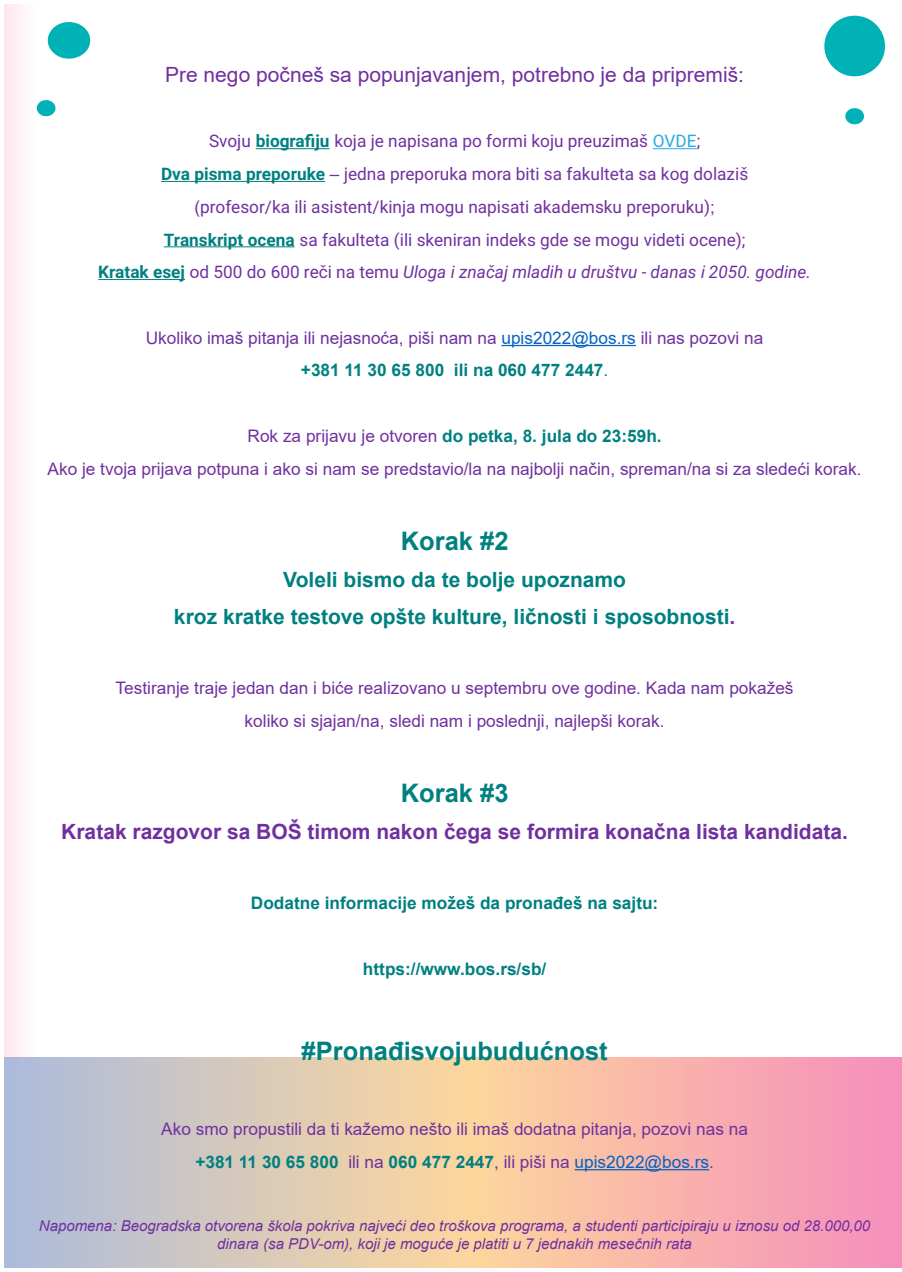
<style>
.page{position:relative;width:902px;height:1272px;background:#fff}
.page>*{position:absolute;margin:0;border:0;box-sizing:border-box;transform-origin:0 0}
.t1{font:700 25.5px "Arial";color:#008080}
.t2{font:700 21px/37.2px "Arial";color:#008080;text-align:center}
.t3{font:700 21px "Arial";color:#7030a0}
.t4{font:21px "Arial";color:#7030a0}
.t5{font:17.25px/32.7px "Arial";color:#7030a0;text-align:center}
.t6{font:17.25px/32.7px "Roboto";color:#7030a0;text-align:center}
.t7{font:700 17.25px "Arial";color:#008080}
.t8{font:italic 15px/18px "Arial";color:#7030a0;text-align:center}
.s1{font-weight:700;color:#008080}
.s2{color:#29abe2}
.s3{font-family:"Arial"}
.s4{font-style:italic}
.s5{font-family:"Arial";font-style:italic}
.s6{color:#0563c1}
.s7{color:#008080}
.s8{color:#7030a0}
</style>
<div class="page">
<svg style="left:4px;top:1058px;width:898px;height:210px;background:#e5bdb4"></svg>
<hr style="left:256px;top:148px;width:74px;height:1px;background:#008080">
<hr style="left:653px;top:148px;width:44px;height:1px;background:#29abe2">
<hr style="left:161px;top:181px;width:164px;height:1px;background:#008080">
<hr style="left:164px;top:246px;width:131px;height:1px;background:#008080">
<hr style="left:98px;top:279px;width:87px;height:1px;background:#008080">
<hr style="left:501px;top:345px;width:135px;height:1px;background:#0563c1">
<hr style="left:575px;top:1169px;width:134px;height:1px;background:#0563c1">
<div style="left:4px;top:5px;width:32px;height:1053px;background:#fff2f6"></div>
<svg style="left:824px;top:16px;width:61px;height:61px"></svg>
<svg style="left:47px;top:22px;width:43px;height:37px"></svg>
<svg style="left:34px;top:100px;width:22px;height:19px"></svg>
<svg style="left:845px;top:108px;width:19px;height:17px"></svg>
<p class="t4" style="left:165px;top:60px;width:580px">Pre nego počneš sa popunjavanjem, potrebno je da pripremiš:</p>
<p class="t6" style="left:98px;top:124px;width:714px">Svoju <span class="s1">biografiju</span> koja je napisana po formi koju preuzimaš <span class="s2">OVDE</span>;<br><span class="s1">Dva pisma preporuke</span> <span class="s3">– j</span>edna preporuka mora biti sa fakulteta sa kog dolaziš<br><span class="s3">(</span>profesor/ka ili asistent/kinja mogu napisati akademsku preporuku)<span class="s3">;<br></span><span class="s1">Transkript ocena</span> sa fakulteta (ili skeniran indeks gde se mogu videti ocene);<br><span class="s1">Kratak esej</span> <span class="s3">o</span>d 500 do 600 reči na temu <span class="s4">Uloga i značaj mladih u društvu - danas</span> <span class="s5">i</span> <span class="s4">2050. godine.</span></p>
<p class="t5" style="left:146px;top:321px;width:619px">Ukoliko imaš pitanja ili nejasnoća, piši nam na <span class="s6">upis2022@bos.rs</span> ili nas pozovi na <span class="s1">+381 11 30 65 800 ili na 060 477 2447</span><span class="s7">.</span></p>
<p class="t5" style="left:48px;top:419px;width:815px">Rok za prijavu je otvoren <span class="s1">do petka, 8. jula do 23:59h.<br></span>Ako je tvoja prijava potpuna i ako si nam se predstavio/la na najbolji način, spreman/na si za sledeći korak.</p>
<h1 class="t1" style="left:401px;top:523px;width:109px">Korak #2</h1>
<p class="t2" style="left:174px;top:561px;width:563px">Voleli bismo da te bolje upoznamo<br>kroz kratke testove opšte kulture, ličnosti i sposobnosti<span class="s8">.</span></p>
<p class="t5" style="left:116px;top:672px;width:679px">Testiranje traje jedan dan i biće realizovano u septembru ove godine. Kada nam pokažeš koliko si sjajan/na, sledi nam i poslednji, najlepši korak.</p>
<h1 class="t1" style="left:401px;top:775px;width:109px">Korak #3</h1>
<p class="t3" style="left:61px;top:817px;width:788px">Kratak razgovor sa BOŠ timom nakon čega se formira konačna lista kandidata.</p>
<p class="t7" style="left:251px;top:891px;width:409px">Dodatne informacije možeš da pronađeš na sajtu:</p>
<p class="t7" style="left:363px;top:956px;width:185px">https://www.bos.rs/sb/</p>
<h1 class="t1" style="left:302px;top:1033px;width:308px">#Pronađisvojubudućnost</h1>
<p class="t5" style="left:161px;top:1113px;width:588px">Ako smo propustili da ti kažemo nešto ili imaš dodatna pitanja, pozovi nas na <span class="s1">+381 11 30 65 800</span> ili na <span class="s1">060 477 2447</span>, ili piši na <span class="s6">upis2022@bos.rs</span>.</p>
<p class="t8" style="left:39px;top:1216px;width:833px">Napomena: Beogradska otvorena škola pokriva najveći deo troškova programa, a studenti participiraju u iznosu od 28.000,00 dinara (sa PDV-om), koji je moguće je platiti u 7 jednakih mesečnih rata</p>
</div>
